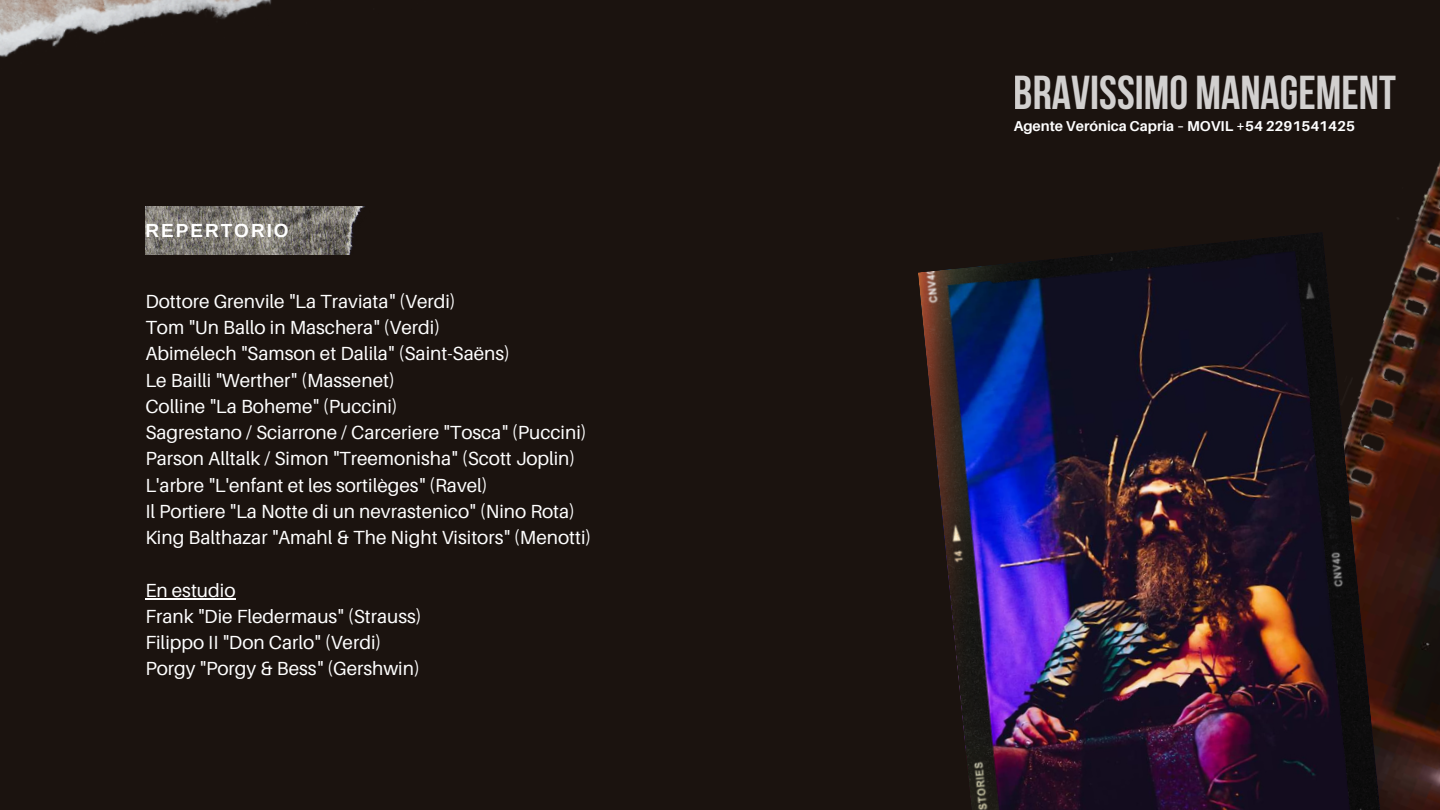
<style>
.page{position:relative;width:1440px;height:810px;background:#1b130f}
.page>*{position:absolute;margin:0;border:0;box-sizing:border-box;transform-origin:0 0}
.t1{font:700 47.4px "Bebas Neue";color:#fff}
.t2{font:19px/26.2px "Aileron";color:#fff}
.t3{font:700 19px "Arimo";letter-spacing:.105em;color:#fff}
.t4{font:700 14.3px "Aileron";color:#fff}
</style>
<div class="page">
<img style="left:1385px;top:162px;width:55px;height:648px">
<img style="left:0;top:0;width:272px;height:57px">
<img style="left:145px;top:207px;width:220px;height:48px">
<hr style="left:145px;top:598px;width:91px;height:2px;background:#fff">
<img style="left:918px;top:233px;width:467px;height:577px">
<p class="t3" style="left:145px;top:219px;width:145px">REPERTORIO</p>
<p class="t2" style="left:145px;top:288px;width:448px">Dottore Grenvile "La Traviata" (Verdi)<br>Tom "Un Ballo in Maschera" (Verdi)<br>Abimélech "Samson et Dalila" (Saint-Saëns)<br>Le Bailli "Werther" (Massenet)<br>Colline "La Boheme" (Puccini)<br>Sagrestano / Sciarrone / Carceriere "Tosca" (Puccini)<br>Parson Alltalk / Simon "Treemonisha" (Scott Joplin)<br>L'arbre "L'enfant et les sortilèges" (Ravel)<br>Il Portiere "La Notte di un nevrastenico" (Nino Rota)<br>King Balthazar "Amahl &amp; The Night Visitors" (Menotti)</p>
<p class="t2" style="left:145px;top:576px;width:278px">En estudio<br>Frank "Die Fledermaus" (Strauss)<br>Filippo II "Don Carlo" (Verdi)<br>Porgy "Porgy &amp; Bess" (Gershwin)</p>
<h1 class="t1" style="left:1014px;top:74px;width:384px">BRAVISSIMO MANAGEMENT</h1>
<p class="t4" style="left:1014px;top:117px;width:343px">Agente Verónica Capria – MOVIL +54 2291541425</p>
</div>
